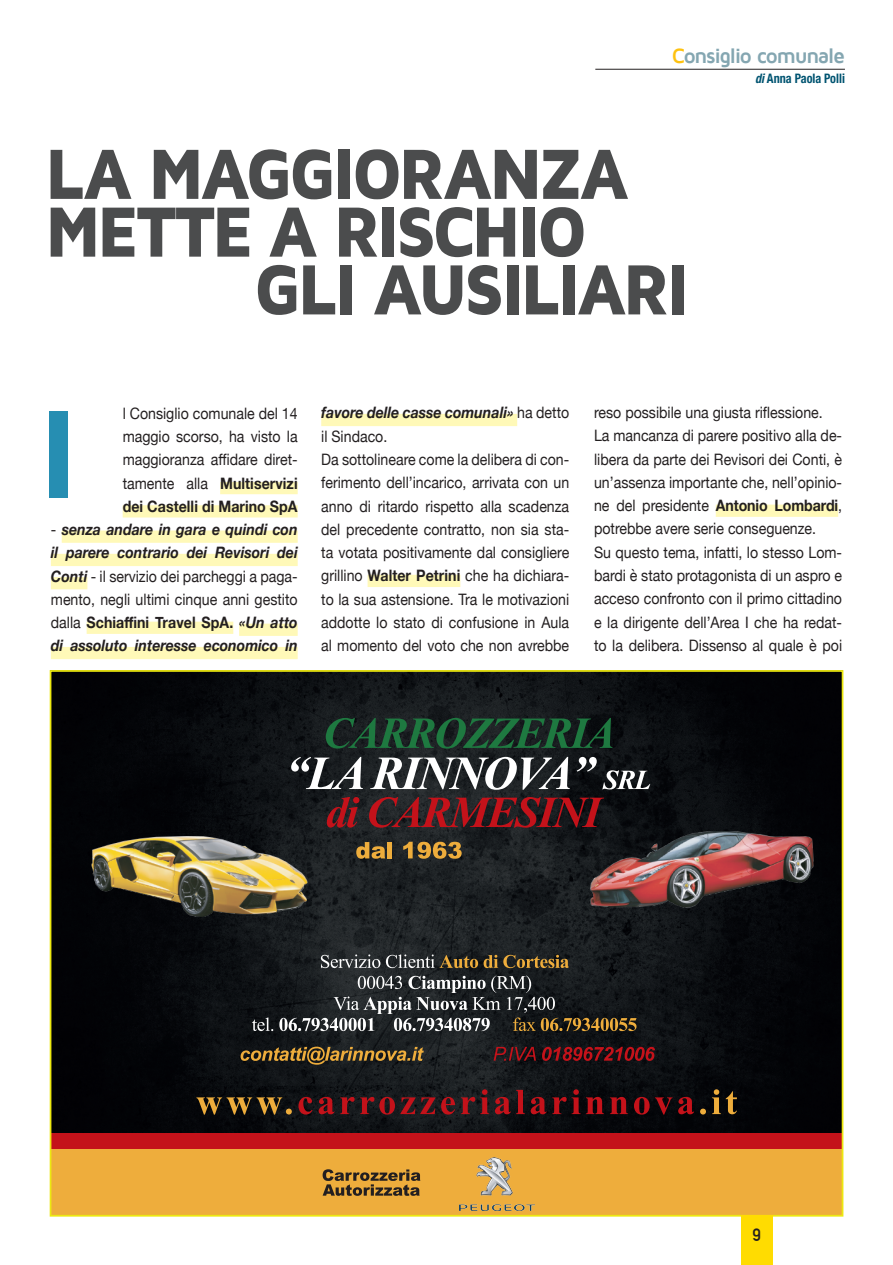
<style>
.page{position:relative;width:893px;height:1265px;background:#fff}
.page>*{position:absolute;margin:0;border:0;box-sizing:border-box;transform-origin:0 0}
.t1{font:700 120.75px "Helvetica Neue";color:#268eb2}
.t2{font:900 73.5px "Maven Pro";letter-spacing:-.06em;color:#4b4c4d;scale:.93 1}
.t3{font:700 21.18px "Maven Pro";letter-spacing:-.065em;color:#84a6b1}
.t4{font:700 17.5px "DIN Alternate";color:#231f20}
.t5{font:15.75px/23.3px "Helvetica Neue";color:#231f20;scale:.9 1}
.t6{font:italic 700 15.75px/23.3px "Helvetica Neue";color:#231f20;text-align:justify;scale:.9 1}
.t7{font:700 condensed 13.12px "Helvetica Neue";color:#005471;scale:.93 1}
.s1{color:#fec210}
.s2{font-style:italic}
.s3{font-weight:700}
.s4{font-weight:400;font-style:normal}
.s5{font-style:normal}
.s6{font-weight:700;font-style:italic}
</style>
<div class="page">
<hr style="left:595px;top:69px;width:250px;height:1px;background:#231f20">
<img style="left:53px;top:673px;width:787px;height:460px">
<div style="left:51px;top:1133px;width:791px;height:83px;background:#eead3c"></div>
<div style="left:51px;top:1133px;width:791px;height:15px;background:#c4121a"></div>
<svg style="left:321px;top:954px;width:59px;height:14px"></svg>
<svg style="left:386px;top:954px;width:92px;height:14px"></svg>
<svg style="left:484px;top:955px;width:85px;height:13px"></svg>
<svg style="left:252px;top:1017px;width:21px;height:14px"></svg>
<svg style="left:279px;top:975px;width:358px;height:56px;background:#3d3f3e"></svg>
<svg style="left:241px;top:1047px;width:183px;height:18px;background:#5d4a26"></svg>
<svg style="left:494px;top:1047px;width:42px;height:14px"></svg>
<svg style="left:542px;top:1047px;width:113px;height:14px;background:#641117"></svg>
<img style="left:91px;top:836px;width:216px;height:81px">
<img style="left:590px;top:831px;width:224px;height:76px">
<svg style="left:326px;top:718px;width:286px;height:31px;background:#1a412c"></svg>
<svg style="left:291px;top:757px;width:72px;height:32px"></svg>
<svg style="left:370px;top:757px;width:200px;height:33px"></svg>
<svg style="left:577px;top:757px;width:73px;height:32px"></svg>
<svg style="left:327px;top:797px;width:32px;height:31px"></svg>
<svg style="left:369px;top:797px;width:235px;height:31px;background:#5a1a1f"></svg>
<svg style="left:356px;top:842px;width:29px;height:17px"></svg>
<hr style="left:388px;top:842px;width:4px;height:16px;background:#eead3c">
<svg style="left:403px;top:842px;width:59px;height:17px"></svg>
<svg style="left:196px;top:1097px;width:96px;height:18px;background:#55411d"></svg>
<svg style="left:298px;top:1097px;width:14px;height:18px"></svg>
<svg style="left:319px;top:1097px;width:116px;height:18px;background:#58171c"></svg>
<svg style="left:441px;top:1097px;width:14px;height:18px"></svg>
<svg style="left:461px;top:1089px;width:28px;height:25px"></svg>
<svg style="left:495px;top:1090px;width:30px;height:24px"></svg>
<svg style="left:531px;top:1089px;width:73px;height:25px;background:#430e13"></svg>
<svg style="left:610px;top:1097px;width:18px;height:17px"></svg>
<svg style="left:634px;top:1097px;width:60px;height:18px"></svg>
<svg style="left:700px;top:1109px;width:6px;height:6px"></svg>
<svg style="left:712px;top:1089px;width:25px;height:25px"></svg>
<svg style="left:323px;top:1169px;width:97px;height:27px"></svg>
<img style="left:459px;top:1157px;width:76px;height:53px">
<div style="left:741px;top:1215px;width:31px;height:50px;background:#ffdc01"></div>
<div style="left:220px;top:482px;width:78px;height:12px;background:#fff9b8"></div>
<div style="left:123px;top:505px;width:175px;height:12px;background:#fff9b8"></div>
<div style="left:62px;top:531px;width:236px;height:12px;background:#fff9b8"></div>
<div style="left:51px;top:554px;width:247px;height:12px;background:#fff9b8"></div>
<div style="left:51px;top:577px;width:36px;height:12px;background:#fff9b8"></div>
<div style="left:87px;top:622px;width:146px;height:12px;background:#fff9b8"></div>
<div style="left:239px;top:624px;width:59px;height:12px;background:#fff9b8"></div>
<div style="left:51px;top:647px;width:247px;height:12px;background:#fff9b8"></div>
<div style="left:321px;top:414px;width:196px;height:12px;background:#fff9b8"></div>
<div style="left:368px;top:575px;width:92px;height:12px;background:#fff9b8"></div>
<div style="left:716px;top:505px;width:122px;height:12px;background:#fff9b8"></div>
<h3 class="t3" style="left:672px;top:45px;width:175px"><span class="s1">C</span>onsiglio comunale</h3>
<h2 class="t2" style="left:45px;top:134px;width:630px">LA MAGGIORANZA</h2>
<h2 class="t2" style="left:45px;top:192px;width:586px">METTE A RISCHIO</h2>
<h2 class="t2" style="left:254px;top:250px;width:470px">GLI AUSILIARI</h2>
<p class="t7" style="left:755px;top:70px;width:98px"><span class="s2">di</span> Anna Paola Polli</p>
<p class="t5" style="left:123px;top:402px;width:196px;text-align:justify">l Consiglio comunale del 14 maggio scorso, ha visto la maggioranza affidare diret&shy;tamente alla <span class="s3">Multiservizi dei Castelli di Marino SpA</span></p>
<p class="t6" style="left:51px;top:518px;width:276px"><span class="s4">-</span> senza andare in gara e quindi con il parere contrario dei Revisori dei Conti <span class="s4">- il servizio dei parcheggi a paga&shy;mento, negli ultimi cinque anni gestito dalla</span> <span class="s5">Schiaffini Travel SpA.</span> «Un atto di assoluto interesse economico in</p>
<h1 class="t1" style="left:41px;top:360px;width:36px">I</h1>
<p class="t5" style="left:321px;top:402px;width:277px"><span class="s6">favore delle casse comunali»</span> ha detto il Sindaco.<br>Da sottolineare come la delibera di con&shy;ferimento dell’incarico, arrivata con un anno di ritardo rispetto alla scadenza del precedente contratto, non sia sta&shy;ta votata positivamente dal consigliere grillino <span class="s3">Walter Petrini</span> che ha dichiara&shy;to la sua astensione. Tra le motivazioni addotte lo stato di confusione in Aula al momento del voto che non avrebbe</p>
<p class="t5" style="left:594px;top:402px;width:277px">reso possibile una giusta riflessione.<br>La mancanza di parere positivo alla de&shy;libera da parte dei Revisori dei Conti, è un’assenza importante che, nell’opinio&shy;ne del presidente <span class="s3">Antonio Lombardi</span>, potrebbe avere serie conseguenze.<br>Su questo tema, infatti, lo stesso Lom&shy;bardi è stato protagonista di un aspro e acceso confronto con il primo cittadino e la dirigente dell’Area I che ha redat&shy;to la delibera. Dissenso al quale è poi</p>
<p class="t4" style="left:752px;top:1222px;width:10px">9</p>
</div>
